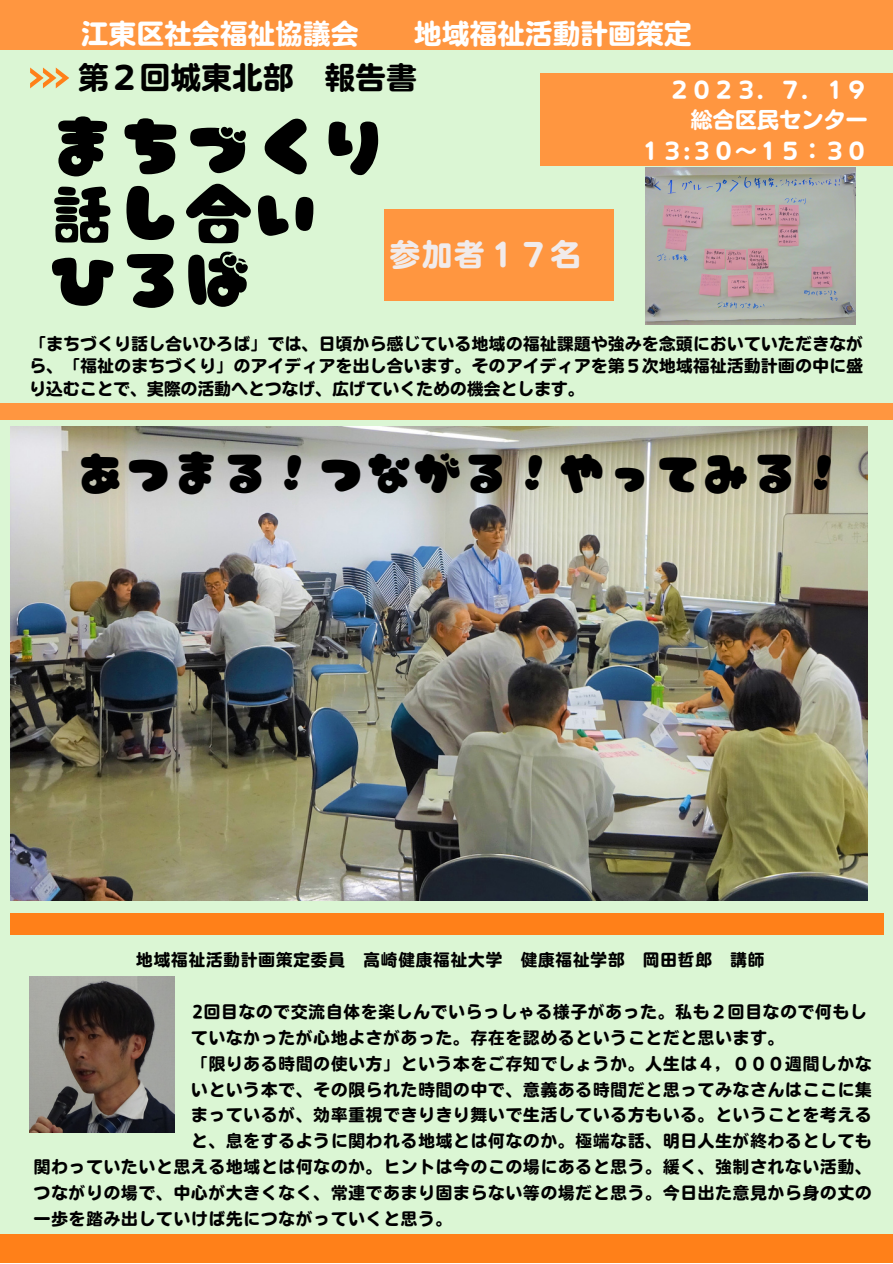
<style>
.page{position:relative;width:893px;height:1264px;background:#fff}
.page>*{position:absolute;margin:0;border:0;box-sizing:border-box;transform-origin:0 0}
.t1{font:65.85px "Marsh Mallow Pop Heart TTF";letter-spacing:.025em;color:#000}
.t2{font:47.25px "Marsh Mallow Pop Heart TTF";letter-spacing:.02em;color:#000}
.t3{font:30.3px "Nud Motoya Maru Std W6";letter-spacing:.015em;color:#000}
.t4{font:30.3px "Nud Motoya Maru Std W6";letter-spacing:.06em;color:#f1ebeb}
.t5{font:27.3px "Nud Motoya Maru Std W6";letter-spacing:.015em;color:#fff}
.t6{font:21.75px "Nud Motoya Maru Std W6";letter-spacing:.015em;color:#fff}
.t7{font:16.5px/25.8px "Nud Motoya Maru Std W6";letter-spacing:.06em;color:#000;text-align:justify}
</style>
<div class="page">
<div style="left:0;top:0;width:892px;height:1262px;background:#dbf6d4"></div>
<div style="left:0;top:403px;width:892px;height:16px;background:#ff9640"></div>
<svg style="left:30px;top:67px;width:39px;height:21px"></svg>
<div style="left:0;top:0;width:892px;height:50px;background:#ff9640"></div>
<div style="left:11px;top:913px;width:872px;height:21px;background:#ff8019"></div>
<div style="left:540px;top:73px;width:352px;height:92px;background:#ff9640"></div>
<div style="left:384px;top:209px;width:229px;height:92px;background:#ff9640"></div>
<div style="left:0;top:1234px;width:892px;height:28px;background:#ff8019"></div>
<img style="left:29px;top:976px;width:145px;height:156px">
<img style="left:646px;top:168px;width:209px;height:156px">
<img style="left:11px;top:426px;width:856px;height:474px">
<p class="t5" style="left:81px;top:20px;width:278px">江東区社会福祉協議会</p>
<p class="t5" style="left:414px;top:20px;width:278px">地域福祉活動計画策定</p>
<p class="t3" style="left:78px;top:62px;width:340px">第２回城東北部 報告書</p>
<p class="t1" style="left:50px;top:103px;width:338px">まちづくり</p>
<p class="t1" style="left:50px;top:169px;width:270px">話し合い</p>
<p class="t1" style="left:50px;top:236px;width:203px">ひろば</p>
<p class="t4" style="left:390px;top:239px;width:192px">参加者１７名</p>
<p class="t6" style="left:668px;top:79px;width:200px">２０２３．７．１９</p>
<p class="t6" style="left:690px;top:109px;width:178px">総合区民センター</p>
<p class="t6" style="left:639px;top:139px;width:230px">１３:３０～１５：３０</p>
<p class="t7" style="left:29px;top:332px;width:834px;line-height:22.5px">「まちづくり話し合いひろば」では、日頃から感じている地域の福祉課題や強みを念頭においていただきながら、「福祉のまちづくり」のアイディアを出し合います。そのアイディアを第５次地域福祉活動計画の中に盛り込むことで、実際の活動へとつなげ、広げていくための機会とします。</p>
<p class="t2" style="left:77px;top:442px;width:770px">あつまる！つながる！やってみる！</p>
<p class="t7" style="left:136px;top:947px;width:629px">地域福祉活動計画策定委員 高崎健康福祉大学 健康福祉学部 岡田哲郎 講師</p>
<p class="t7" style="left:192px;top:998px;width:675px">2回目なので交流自体を楽しんでいらっしゃる様子があった。私も２回目なので何もし</p>
<p class="t7" style="left:191px;top:1024px;width:594px">ていなかったが心地よさがあった。存在を認めるということだと思います。</p>
<p class="t7" style="left:191px;top:1050px;width:682px">「限りある時間の使い方」という本をご存知でしょうか。人生は４，０００週間しかな</p>
<p class="t7" style="left:191px;top:1076px;width:682px">いという本で、その限られた時間の中で、意義ある時間だと思ってみなさんはここに集</p>
<p class="t7" style="left:191px;top:1102px;width:682px">まっているが、効率重視できりきり舞いで生活している方もいる。ということを考える</p>
<p class="t7" style="left:34px;top:1128px;width:839px;text-indent:157px">と、息をするように関われる地域とは何なのか。極端な話、明日人生が終わるとしても関わっていたいと思える地域とは何なのか。ヒントは今のこの場にあると思う。緩く、強制されない活動、つながりの場で、中心が大きくなく、常連であまり固まらない等の場だと思う。今日出た意見から身の丈の一歩を踏み出していけば先につながっていくと思う。</p>
</div>
